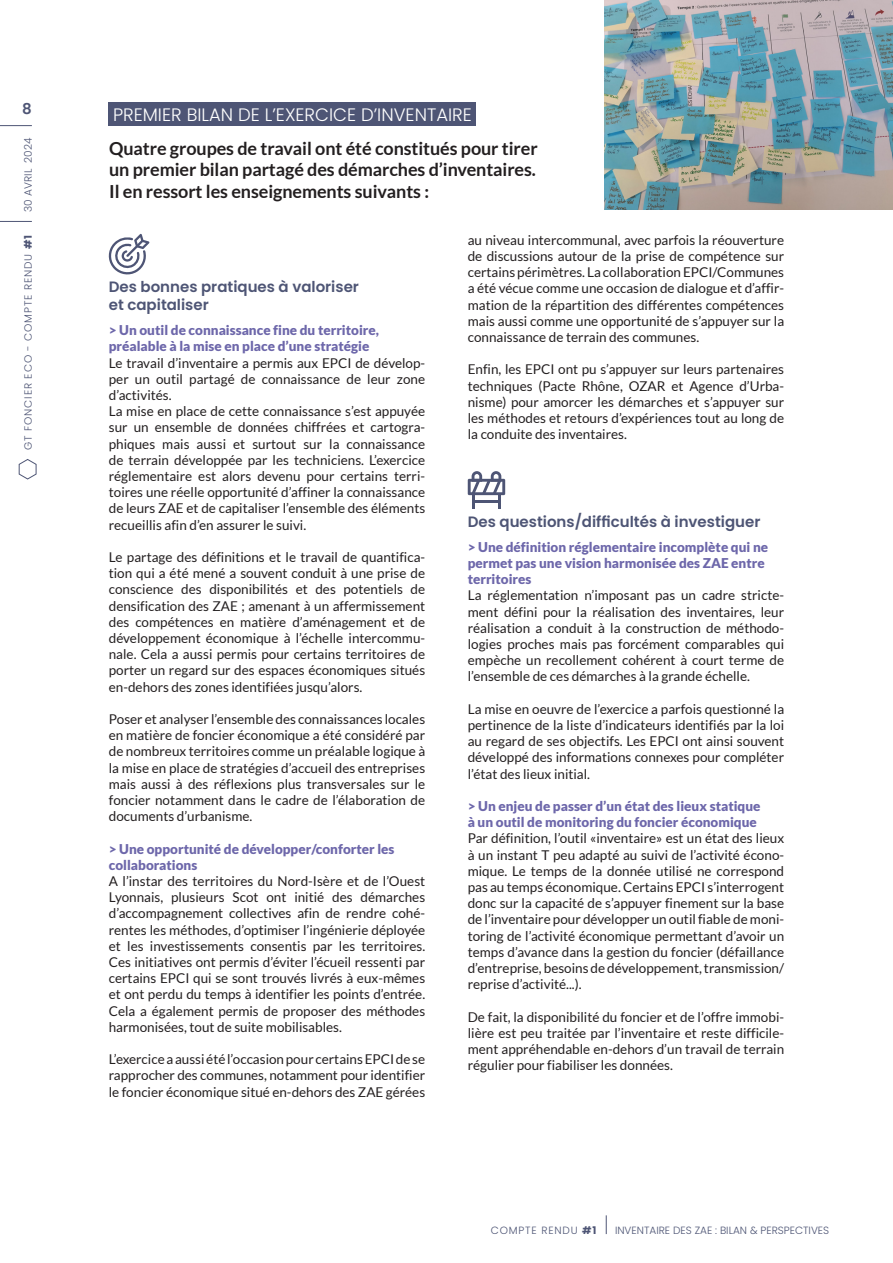
<style>
.page{position:relative;width:893px;height:1263px;background:#fff}
.page>*{position:absolute;margin:0;border:0;box-sizing:border-box;transform-origin:0 0}
.CHAPO{font:700 18px/21.6px "Lato";letter-spacing:-.005em;color:#231f20;text-align:justify}
.encart_zoom_retour{font:300 18px "Poppins";color:#fff}
.INTERTITRE{font:600 15px/18px "Poppins";color:#4e5575}
.TEXTE{font:13.5px/16.2px "Lato";color:#231f20;text-align:justify}
.Intertitre_n2{font:900 13.5px/16.2px "Lato";color:#6d67aa}
.t1{font:300 10.5px "Poppins";letter-spacing:.01em;color:#4e5575}
.t2{font:300 10.5px "Poppins";letter-spacing:.08em;color:#4e5575}
.s1{font-weight:700}
</style>
<div class="page">
<svg style="left:18px;top:459px;width:19px;height:21px"></svg>
<hr style="left:0;top:221px;width:32px;height:1px;background:#4e5575">
<hr style="left:0;top:125px;width:32px;height:1px;background:#4e5575">
<svg style="left:606px;top:1215px;width:1px;height:19px"></svg>
<div style="left:109px;top:102px;width:367px;height:23px;background:#4e5575"></div>
<svg style="left:108px;top:234px;width:41px;height:41px"></svg>
<svg style="left:468px;top:471px;width:37px;height:38px"></svg>
<img style="left:604px;top:0;width:289px;height:209px">
<p class="INTERTITRE" style="left:22px;top:99px;width:11px">8</p>
<p class="encart_zoom_retour" style="left:113px;top:104px;width:360px">PREMIER BILAN DE L’EXERCICE D’INVENTAIRE</p>
<p class="t1" style="left:22px;top:212px;width:76px;rotate:-90deg">30 AVRIL 2024</p>
<p class="CHAPO" style="left:109px;top:137px;width:430px">Quatre groupes de travail ont été constitués pour tirer un premier bilan partagé des démarches d’inventaires.<br>Il en ressort les enseignements suivants :</p>
<p class="t2" style="left:22px;top:450px;width:216px;rotate:-90deg">GT FONCIER ECO - COMPTE RENDU <span class="s1">#1</span></p>
<p class="INTERTITRE" style="left:109px;top:278px;width:252px">Des bonnes pratiques à valoriser et capitaliser</p>
<p class="Intertitre_n2" style="left:109px;top:322px;width:272px">&gt; Un outil de connaissance fine du territoire, préalable à la mise en place d’une stratégie</p>
<p class="TEXTE" style="left:109px;top:354px;width:318px">Le travail d’inventaire a permis aux EPCI de dévelop&shy;per un outil partagé de connaissance de leur zone d’activités.</p>
<p class="TEXTE" style="left:109px;top:403px;width:318px">La mise en place de cette connaissance s’est appuyée sur un ensemble de données chiffrées et cartogra&shy;phiques mais aussi et surtout sur la connaissance de terrain développée par les techniciens. L’exercice réglementaire est alors devenu pour certains terri&shy;toires une réelle opportunité d’affiner la connaissance de leurs ZAE et de capitaliser l’ensemble des éléments recueillis afin d’en assurer le suivi.</p>
<p class="TEXTE" style="left:109px;top:549px;width:318px">Le partage des définitions et le travail de quantifica&shy;tion qui a été mené a souvent conduit à une prise de conscience des disponibilités et des potentiels de densification des ZAE ; amenant à un affermissement des compétences en matière d’aménagement et de développement économique à l’échelle intercommu&shy;nale. Cela a aussi permis pour certains territoires de porter un regard sur des espaces économiques situés en-dehors des zones identifiées jusqu’alors.</p>
<p class="TEXTE" style="left:109px;top:711px;width:318px">Poser et analyser l’ensemble des connaissances locales en matière de foncier économique a été considéré par de nombreux territoires comme un préalable logique à la mise en place de stratégies d’accueil des entreprises mais aussi à des réflexions plus transversales sur le foncier notamment dans le cadre de l’élaboration de documents d’urbanisme.</p>
<p class="Intertitre_n2" style="left:109px;top:840px;width:287px">&gt; Une opportunité de développer/conforter les collaborations</p>
<p class="TEXTE" style="left:109px;top:873px;width:318px">A l’instar des territoires du Nord-Isère et de l’Ouest Lyonnais, plusieurs Scot ont initié des démarches d’accompagnement collectives afin de rendre cohé&shy;rentes les méthodes, d’optimiser l’ingénierie déployée et les investissements consentis par les territoires.<br>Ces initiatives ont permis d’éviter l’écueil ressenti par certains EPCI qui se sont trouvés livrés à eux-mêmes et ont perdu du temps à identifier les points d’entrée.<br>Cela a également permis de proposer des méthodes harmonisées, tout de suite mobilisables.</p>
<p class="TEXTE" style="left:109px;top:1051px;width:318px">L’exercice a aussi été l’occasion pour certains EPCI de se rapprocher des communes, notamment pour identifier le foncier économique situé en-dehors des ZAE gérées</p>
<p class="TEXTE" style="left:468px;top:232px;width:318px">au niveau intercommunal, avec parfois la réouverture de discussions autour de la prise de compétence sur certains périmètres. La collaboration EPCI/Communes a été vécue comme une occasion de dialogue et d’affir&shy;mation de la répartition des différentes compétences mais aussi comme une opportunité de s’appuyer sur la connaissance de terrain des communes.</p>
<p class="TEXTE" style="left:468px;top:361px;width:318px">Enfin, les EPCI ont pu s’appuyer sur leurs partenaires techniques (Pacte Rhône, OZAR et Agence d’Urba&shy;nisme) pour amorcer les démarches et s’appuyer sur les méthodes et retours d’expériences tout au long de la conduite des inventaires.</p>
<p class="INTERTITRE" style="left:468px;top:513px;width:294px">Des questions/difficultés à investiguer</p>
<p class="Intertitre_n2" style="left:468px;top:538px;width:302px">&gt; Une définition réglementaire incomplète qui ne permet pas une vision harmonisée des ZAE entre territoires</p>
<p class="TEXTE" style="left:468px;top:587px;width:318px">La réglementation n’imposant pas un cadre stricte&shy;ment défini pour la réalisation des inventaires, leur réalisation a conduit à la construction de méthodo&shy;logies proches mais pas forcément comparables qui empèche un recollement cohérent à court terme de l’ensemble de ces démarches à la grande échelle.</p>
<p class="TEXTE" style="left:468px;top:701px;width:318px">La mise en oeuvre de l’exercice a parfois questionné la pertinence de la liste d’indicateurs identifiés par la loi au regard de ses objectifs. Les EPCI ont ainsi souvent développé des informations connexes pour compléter l’état des lieux initial.</p>
<p class="Intertitre_n2" style="left:468px;top:798px;width:294px">&gt; Un enjeu de passer d’un état des lieux statique à un outil de monitoring du foncier économique</p>
<p class="TEXTE" style="left:468px;top:830px;width:318px">Par définition, l’outil «inventaire» est un état des lieux à un instant T peu adapté au suivi de l’activité écono&shy;mique. Le temps de la donnée utilisé ne correspond pas au temps économique. Certains EPCI s’interrogent donc sur la capacité de s’appuyer finement sur la base de l’inventaire pour développer un outil fiable de moni&shy;toring de l’activité économique permettant d’avoir un temps d’avance dans la gestion du foncier (défaillance d’entreprise, besoins de développement, transmission/ reprise d’activité...).</p>
<p class="TEXTE" style="left:468px;top:1008px;width:318px">De fait, la disponibilité du foncier et de l’offre immobi&shy;lière est peu traitée par l’inventaire et reste difficile&shy;ment appréhendable en-dehors d’un travail de terrain régulier pour fiabiliser les données.</p>
<p class="t2" style="left:491px;top:1224px;width:107px">COMPTE RENDU <span class="s1">#1</span></p>
<p class="t1" style="left:615px;top:1224px;width:216px">INVENTAIRE DES ZAE : BILAN &amp; PERSPECTIVES</p>
</div>
